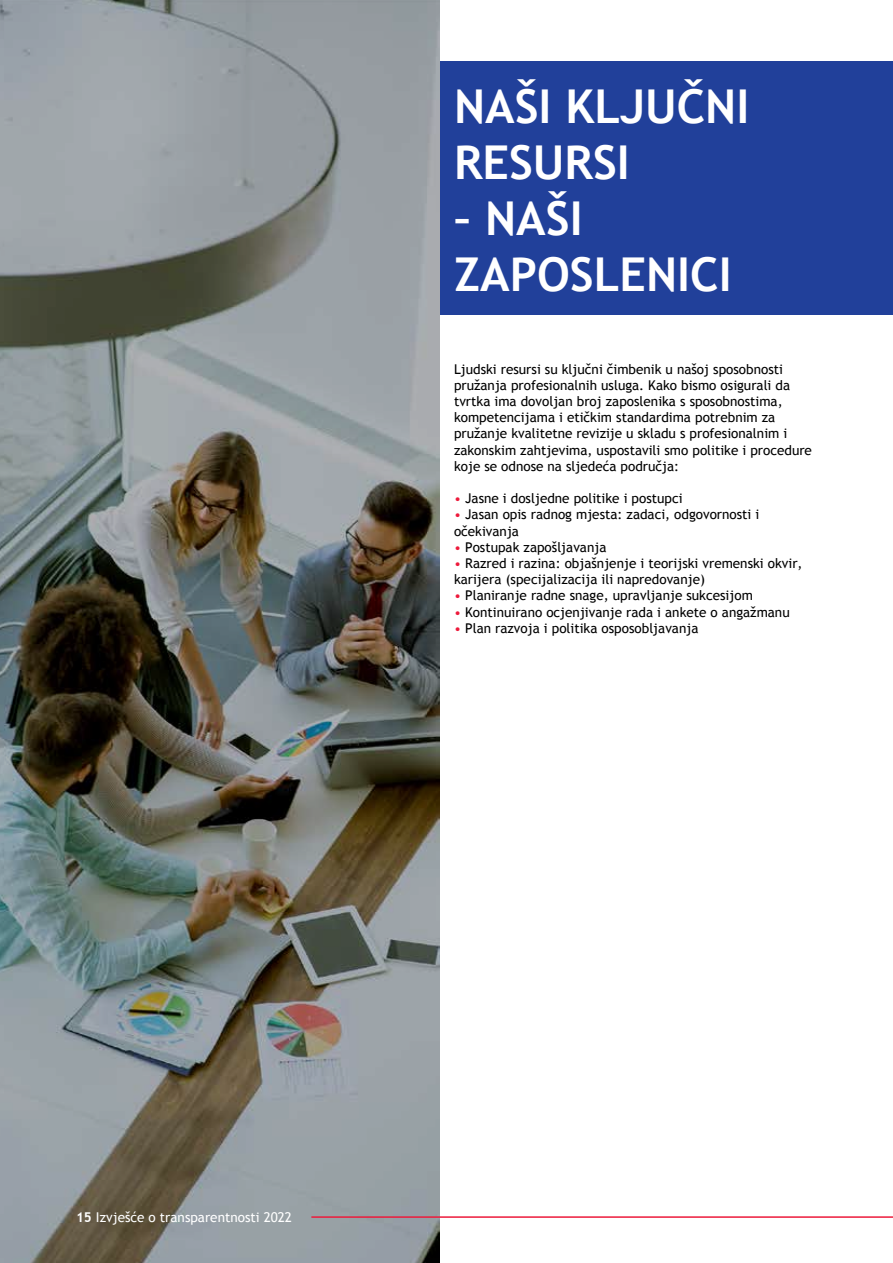
<style>
.page{position:relative;width:893px;height:1263px;background:#fff}
.page>*{position:absolute;margin:0;border:0;box-sizing:border-box;transform-origin:0 0}
.t1{font:700 46.65px/55.9px "Trebuchet MS";color:#fff}
.t2{font:13.5px/16.2px "Trebuchet MS";color:#000}
.t3{font:13.5px "Trebuchet MS";color:#fff}
.s1{color:#ed1a3b}
.s2{font-weight:700}
</style>
<div class="page">
<div style="left:0;top:62px;width:893px;height:253px;background:#21409a"></div>
<img style="left:0;top:0;width:440px;height:1263px">
<hr style="left:311px;top:1216px;width:582px;height:2px;background:#ed1a3b">
<h1 class="t1" style="left:454px;top:79px;width:297px">NAŠI KLJUČNI<br>RESURSI</h1>
<h1 class="t1" style="left:454px;top:191px;width:279px">– NAŠI<br>ZAPOSLENICI</h1>
<p class="t2" style="left:454px;top:361px;width:359px">Ljudski resursi su ključni čimbenik u našoj sposobnosti pružanja profesionalnih usluga. Kako bismo osigurali da tvrtka ima dovoljan broj zaposlenika s sposobnostima, kompetencijama i etičkim standardima potrebnim za pružanje kvalitetne revizije u skladu s profesionalnim i zakonskim zahtjevima, uspostavili smo politike i procedure koje se odnose na sljedeća područja:</p>
<p class="t2" style="left:454px;top:491px;width:230px"><span class="s1">•</span> Jasne i dosljedne politike i postupci</p>
<p class="t2" style="left:454px;top:507px;width:307px"><span class="s1">•</span> Jasan opis radnog mjesta: zadaci, odgovornosti i očekivanja</p>
<p class="t2" style="left:454px;top:539px;width:154px"><span class="s1">•</span> Postupak zapošljavanja</p>
<p class="t2" style="left:454px;top:555px;width:350px"><span class="s1">•</span> Razred i razina: objašnjenje i teorijski vremenski okvir, karijera (specijalizacija ili napredovanje)</p>
<p class="t2" style="left:454px;top:588px;width:300px"><span class="s1">•</span> Planiranje radne snage, upravljanje sukcesijom</p>
<p class="t2" style="left:454px;top:604px;width:337px"><span class="s1">•</span> Kontinuirano ocjenjivanje rada i ankete o angažmanu</p>
<p class="t2" style="left:454px;top:620px;width:246px"><span class="s1">•</span> Plan razvoja i politika osposobljavanja</p>
<p class="t3" style="left:76px;top:1209px;width:217px"><span class="s2">15</span> Izvješće o transparentnosti 2022</p>
</div>
